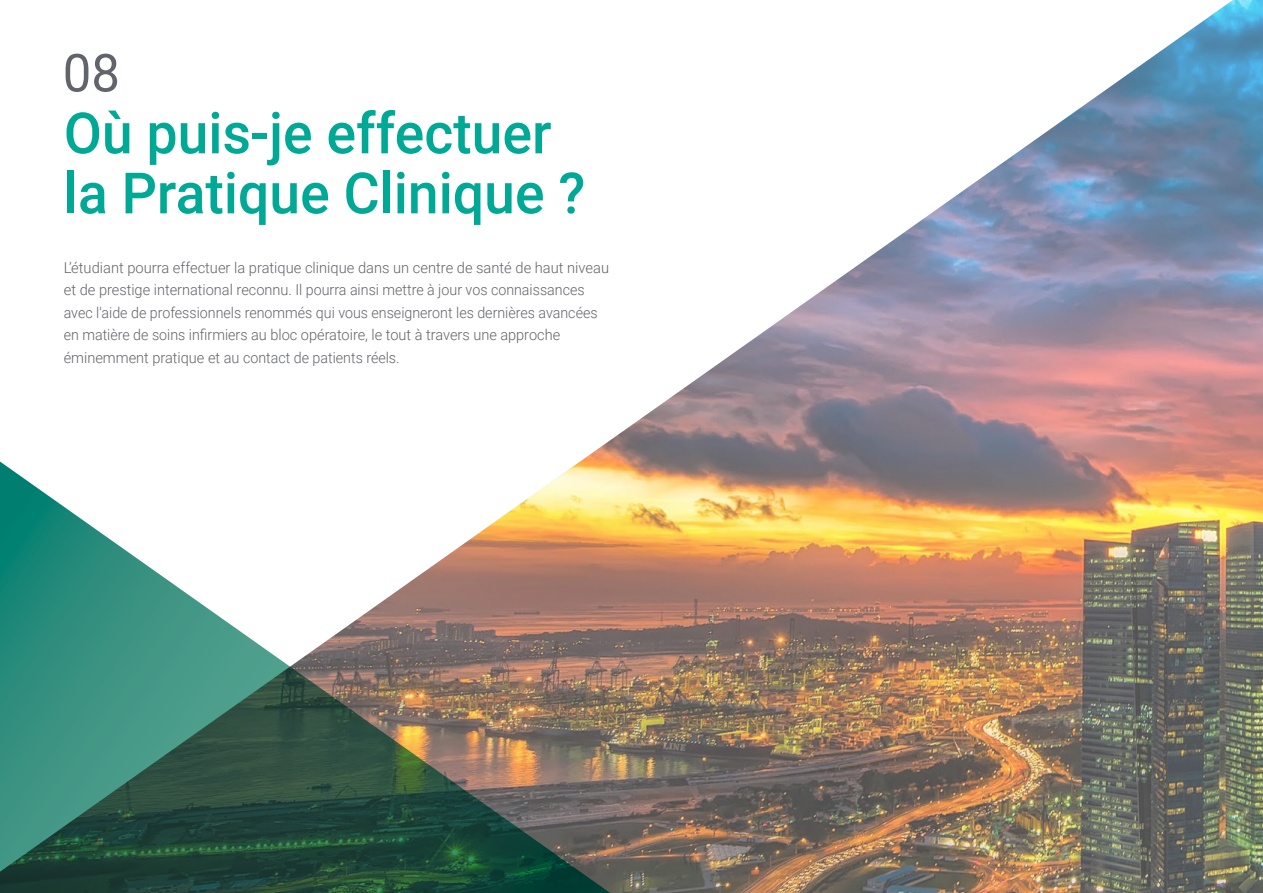
<style>
.page{position:relative;width:1263px;height:893px;background:#fff}
.page>*{position:absolute;margin:0;border:0;box-sizing:border-box;transform-origin:0 0}
.t1{font:500 57px/60px "Roboto";color:#00a996}
.t2{font:52.5px "Roboto";color:#61646a}
.t3{font:300 15px/22.5px "Roboto";color:#61646a}
</style>
<div class="page">
<img style="left:602px;top:0;width:661px;height:893px">
<img style="left:0;top:446px;width:640px;height:447px">
<h2 class="t2" style="left:63px;top:36px;width:59px">08</h2>
<h1 class="t1" style="left:64px;top:101px;width:523px">Où puis-je effectuer la Pratique Clinique ?</h1>
<p class="t3" style="left:64px;top:255px;width:547px">L’étudiant pourra effectuer la pratique clinique dans un centre de santé de haut niveau et de prestige international reconnu. Il pourra ainsi mettre à jour vos connaissances avec l'aide de professionnels renommés qui vous enseigneront les dernières avancées en matière de soins infirmiers au bloc opératoire, le tout à travers une approche éminemment pratique et au contact de patients réels.</p>
</div>
